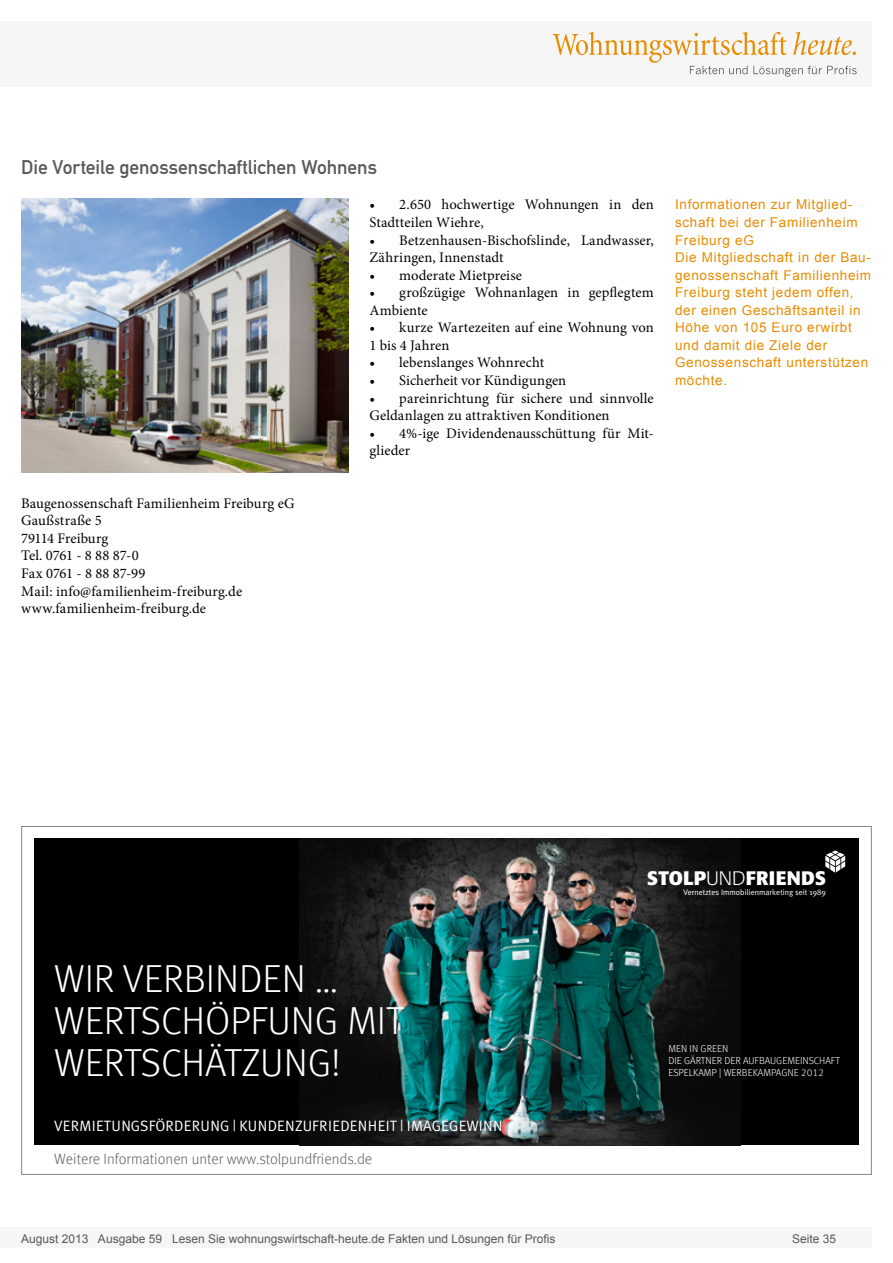
<style>
.page{position:relative;width:893px;height:1263px;background:#fff}
.page>*{position:absolute;margin:0;border:0;box-sizing:border-box;transform-origin:0 0}
.t1{font:300 39px/42px "Meta Offc";color:#fff}
.Überschrift_Grau{font:19.5px "DIN Mittelschrift";letter-spacing:-.005em;color:#595959}
.t2{font:700 19.35px "Formata BQ";letter-spacing:.01em;color:#fff}
.t3{font:15px "Meta Plus Normal";letter-spacing:.015em;color:#fff}
.t4{font:300 15px "Meta Offc";color:#646363}
.Fließtext_erste_Zeil{font:14.7px/17.5px "Minion Pro";letter-spacing:.005em;color:#000}
.Info{font:13.5px/17.5px "Arial";letter-spacing:.05em;color:#e78b00}
.t5{font:12px "Arial";color:#595959}
.t6{font:300 10.2px/12.1px "Meta Offc";color:#fff}
.t7{font:8.1px "Meta Plus Normal";color:#fff}
.s1{font-weight:300}
</style>
<div class="page">
<div style="left:0;top:1227px;width:872px;height:20px;background:#f6f6f6"></div>
<div style="left:0;top:21px;width:872px;height:66px;background:#f6f6f6"></div>
<svg style="left:553px;top:32px;width:304px;height:45px"></svg>
<img style="left:22px;top:199px;width:326px;height:274px">
<div style="left:34px;top:839px;width:825px;height:306px;background:#000"></div>
<img style="left:300px;top:839px;width:441px;height:306px">
<svg style="left:825px;top:850px;width:20px;height:23px"></svg>
<p class="Überschrift_Grau" style="left:21px;top:156px;width:357px">Die Vorteile genossenschaftlichen Wohnens</p>
<p class="Fließtext_erste_Zeil" style="left:369px;top:196px;width:286px">• 2.650 hochwertige Wohnungen in den<br>Stadtteilen Wiehre,</p>
<p class="Fließtext_erste_Zeil" style="left:369px;top:231px;width:286px">• Betzenhausen-Bischofslinde, Landwasser,<br>Zähringen, Innenstadt</p>
<p class="Fließtext_erste_Zeil" style="left:369px;top:266px;width:154px">• moderate Mietpreise</p>
<p class="Fließtext_erste_Zeil" style="left:369px;top:284px;width:286px">• großzügige Wohnanlagen in gepflegtem<br>Ambiente</p>
<p class="Fließtext_erste_Zeil" style="left:369px;top:319px;width:286px">• kurze Wartezeiten auf eine Wohnung von<br>1 bis 4 Jahren</p>
<p class="Fließtext_erste_Zeil" style="left:369px;top:354px;width:176px">• lebenslanges Wohnrecht</p>
<p class="Fließtext_erste_Zeil" style="left:369px;top:372px;width:198px">• Sicherheit vor Kündigungen</p>
<p class="Fließtext_erste_Zeil" style="left:369px;top:389px;width:286px">• pareinrichtung für sichere und sinnvolle<br>Geldanlagen zu attraktiven Konditionen</p>
<p class="Fließtext_erste_Zeil" style="left:369px;top:424px;width:286px">• 4%-ige Dividendenausschüttung für Mit&shy;glieder</p>
<p class="Fließtext_erste_Zeil" style="left:21px;top:494px;width:275px">Baugenossenschaft Familienheim Freiburg eG</p>
<p class="Fließtext_erste_Zeil" style="left:21px;top:512px;width:82px">Gaußstraße 5</p>
<p class="Fließtext_erste_Zeil" style="left:21px;top:529px;width:89px">79114 Freiburg</p>
<p class="Fließtext_erste_Zeil" style="left:21px;top:547px;width:119px">Tel. 0761 - 8 88 87-0</p>
<p class="Fließtext_erste_Zeil" style="left:21px;top:565px;width:126px">Fax 0761 - 8 88 87-99</p>
<p class="Fließtext_erste_Zeil" style="left:21px;top:582px;width:222px">Mail: info@familienheim-freiburg.de</p>
<p class="Fließtext_erste_Zeil" style="left:21px;top:600px;width:186px">www.familienheim-freiburg.de</p>
<p class="Info" style="left:675px;top:196px;width:184px">Informationen zur Mitglied&shy;schaft bei der Familienheim<br>Freiburg eG</p>
<p class="Info" style="left:675px;top:249px;width:198px">Die Mitgliedschaft in der Bau&shy;genossenschaft Familienheim<br>Freiburg steht jedem offen, der einen Geschäftsanteil in<br>Höhe von 105 Euro erwirbt und damit die Ziele der<br>Genossenschaft unterstützen möchte.</p>
<p class="t1" style="left:54px;top:958px;width:351px">WIR VERBINDEN …<br>WERTSCHÖPFUNG MIT<br>WERTSCHÄTZUNG!</p>
<p class="t3" style="left:54px;top:1117px;width:450px">VERMIETUNGSFÖRDERUNG | KUNDENZUFRIEDENHEIT | IMAGEGEWINN</p>
<p class="t4" style="left:54px;top:1150px;width:319px">WEITERE INFORMATIONEN UNTER WWW.STOLPUNDFRIENDS.DE</p>
<p class="t2" style="left:647px;top:866px;width:181px">STOLP<span class="s1">UND</span>FRIENDS</p>
<p class="t7" style="left:683px;top:888px;width:144px">VERNETZTES IMMOBILIENMARKETING SEIT 1989</p>
<p class="t6" style="left:668px;top:1042px;width:173px">MEN IN GREEN<br>DIE GÄRTNER DER AUFBAUGEMEINSCHAFT<br>ESPELKAMP | WERBEKAMPAGNE 2012</p>
<p class="t5" style="left:21px;top:1230px;width:536px">August 2013 Ausgabe 59 Lesen Sie wohnungswirtschaft-heute.de Fakten und Lösungen für Profis</p>
<p class="t5" style="left:792px;top:1231px;width:46px">Seite 35</p>
</div>
